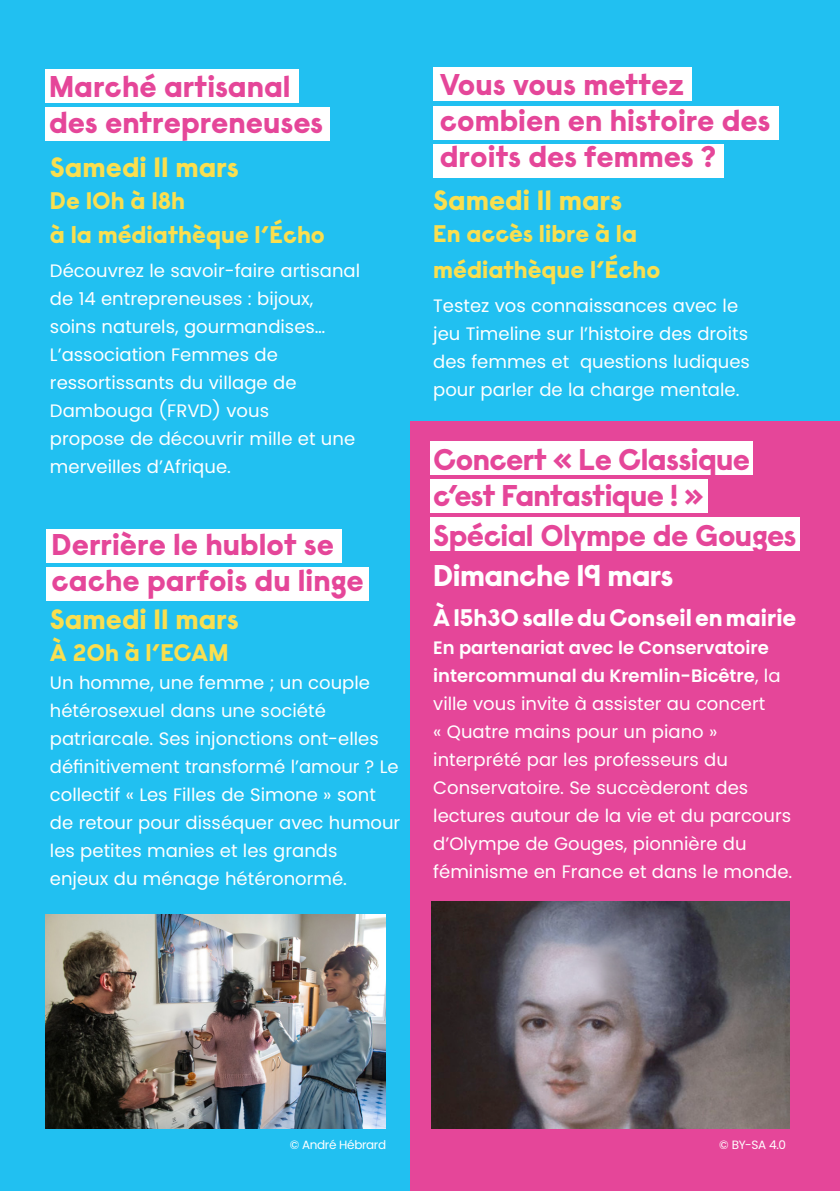
<style>
.page{position:relative;width:840px;height:1191px;background:#fff}
.page>*{position:absolute;margin:0;border:0;box-sizing:border-box;transform-origin:0 0}
.t1{font:800 30px/36px "Raisonne Pro";letter-spacing:-.005em;color:#e54699}
.t2{font:800 28px "Raisonne Pro";color:#fadf4f}
.t3{font:800 24px/36px "Raisonne Pro";color:#fadf4f}
.t4{font:800 24px "Raisonne Pro";color:#fff}
.t5{font:18px/28px "Poppins";color:#fff}
.t6{font:600 18px/28px "Poppins";color:#fff}
.t7{font:12px "Poppins";letter-spacing:-.03em;color:#fff}
.s1{color:#fff}
.s2{font-weight:400}
</style>
<div class="page">
<div style="left:0;top:0;width:410px;height:1191px;background:#21c0f1"></div>
<div style="left:410px;top:0;width:429px;height:1191px;background:#e54699"></div>
<img style="left:431px;top:901px;width:357px;height:227px">
<img style="left:45px;top:914px;width:340px;height:214px">
<div style="left:45px;top:69px;width:253px;height:34px;background:#fff"></div>
<div style="left:45px;top:107px;width:284px;height:34px;background:#fff"></div>
<div style="left:46px;top:529px;width:296px;height:34px;background:#fff"></div>
<div style="left:46px;top:567px;width:323px;height:34px;background:#fff"></div>
<div style="left:430px;top:441px;width:322px;height:34px;background:#fff"></div>
<div style="left:396px;top:0;width:443px;height:420px;background:#21c0f1"></div>
<div style="left:430px;top:517px;width:369px;height:33px;background:#fff"></div>
<div style="left:430px;top:479px;width:278px;height:34px;background:#fff"></div>
<div style="left:433px;top:68px;width:258px;height:33px;background:#fff"></div>
<div style="left:433px;top:106px;width:345px;height:34px;background:#fff"></div>
<div style="left:433px;top:145px;width:290px;height:33px;background:#fff"></div>
<p class="t1" style="left:49px;top:68px;width:243px">Marché artisanal</p>
<p class="t1" style="left:49px;top:104px;width:275px">des entrepreneuses</p>
<p class="t2" style="left:50px;top:148px;width:190px">Samedi 11 mars</p>
<p class="t3" style="left:50px;top:182px;width:137px">De 10h à 18h</p>
<p class="t3" style="left:50px;top:216px;width:276px">à la médiathèque l’Écho</p>
<p class="t5" style="left:50px;top:256px;width:311px">Découvrez le savoir-faire artisanal de 14 entrepreneuses : bijoux, soins naturels, gourmandises…</p>
<p class="t5" style="left:50px;top:340px;width:248px">L’association Femmes de ressortissants du village de<br>Dambouga (FRVD) vous</p>
<p class="t5" style="left:50px;top:424px;width:306px">propose de découvrir mille et une</p>
<p class="t5" style="left:50px;top:452px;width:182px">merveilles d’Afrique.</p>
<p class="t1" style="left:51px;top:526px;width:313px">Derrière le hublot se cache parfois du linge</p>
<p class="t2" style="left:50px;top:600px;width:190px">Samedi 11 mars</p>
<p class="t3" style="left:50px;top:634px;width:180px">À 20h à l’ECAM</p>
<p class="t5" style="left:50px;top:668px;width:352px">Un homme, une femme ; un couple hétérosexuel dans une société patriarcale. Ses injonctions ont-elles définitivement transformé l’amour ? Le collectif « Les Filles de Simone » sont de retour pour disséquer avec humour les petites manies et les grands enjeux du ménage hétéronormé.</p>
<p class="t1" style="left:439px;top:66px;width:332px">Vous vous mettez combien en histoire des droits des femmes ?</p>
<p class="t2" style="left:433px;top:181px;width:190px">Samedi 11 mars</p>
<p class="t3" style="left:433px;top:215px;width:228px">En accès libre à la médiathèque l’Écho</p>
<p class="t5" style="left:433px;top:292px;width:318px">Testez vos connaissances avec le jeu Timeline sur l’histoire des droits des femmes et questions ludiques pour parler de la charge mentale.</p>
<p class="t1" style="left:433px;top:440px;width:318px">Concert « Le Classique</p>
<p class="t1" style="left:433px;top:476px;width:272px">c’est Fantastique ! »</p>
<p class="t1" style="left:433px;top:514px;width:364px;line-height:40px">Spécial Olympe de Gouges<br><span class="s1">Dimanche 19 mars</span></p>
<p class="t4" style="left:433px;top:601px;width:364px">À 15h30 salle du Conseil en mairie</p>
<p class="t6" style="left:433px;top:633px;width:348px">En partenariat avec le Conservatoire intercommunal du Kremlin-Bicêtre<span class="s2">, la ville vous invite à assister au concert</span></p>
<p class="t5" style="left:433px;top:717px;width:360px">« Quatre mains pour un piano » interprété par les professeurs du Conservatoire. Se succèderont des lectures autour de la vie et du parcours d’Olympe de Gouges, pionnière du féminisme en France et dans le monde.</p>
<p class="t7" style="left:289px;top:1137px;width:98px">© André Hébrard</p>
<p class="t7" style="left:718px;top:1137px;width:68px">© BY-SA 4.0</p>
</div>
